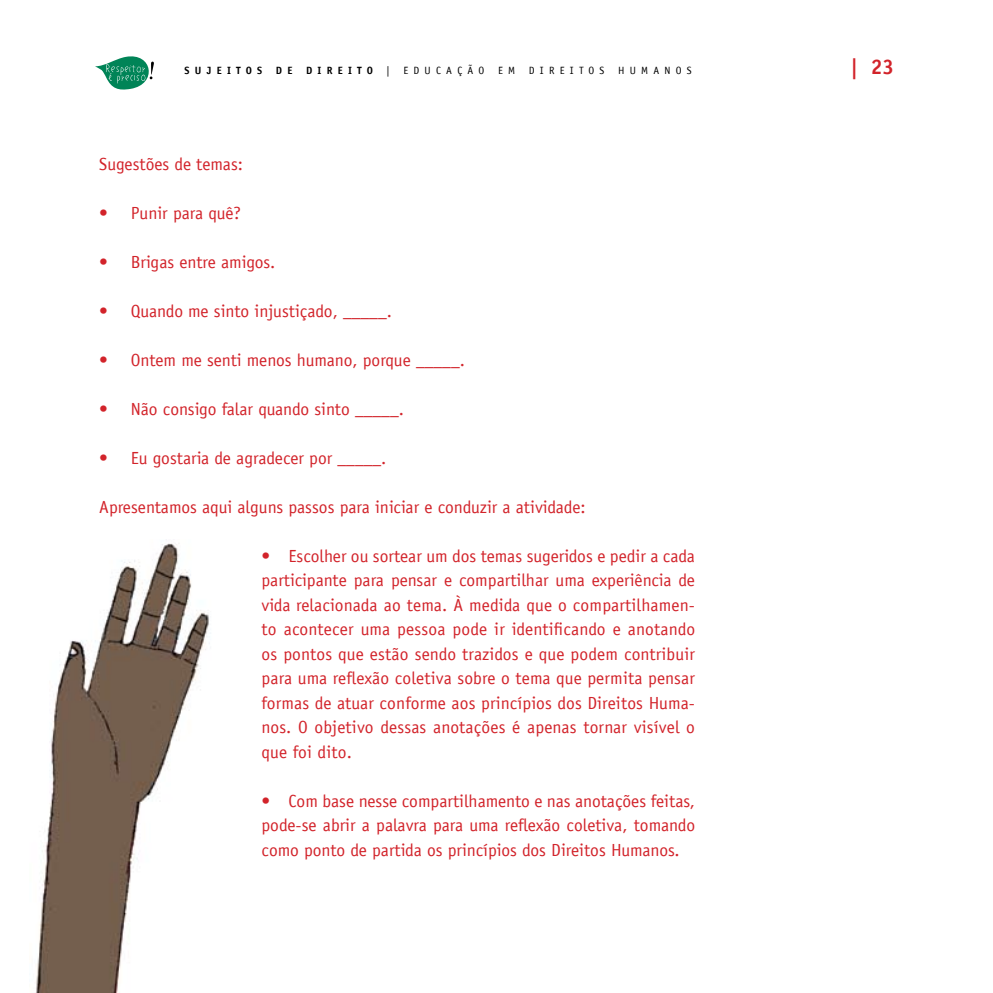
<style>
.page{position:relative;width:993px;height:993px;background:#fff}
.page>*{position:absolute;margin:0;border:0;box-sizing:border-box;transform-origin:0 0}
.t1{font:700 21px "Officina Sans LT";color:#d2232a}
.t2{font:17.5px/24.5px "Officina Sans LT";color:#d2232a;text-align:justify}
.t3{font:10.5px "Officina Sans LT";letter-spacing:.5em;color:#000}
.t4{font:700 10.5px "Officina Sans LT";letter-spacing:.5em;color:#000}
</style>
<div class="page">
<svg style="left:95px;top:56px;width:59px;height:34px"></svg>
<img style="left:36px;top:543px;width:175px;height:449px">
<p class="t4" style="left:184px;top:63px;width:79px">SUJEITOS</p>
<p class="t4" style="left:276px;top:63px;width:18px">D E</p>
<p class="t4" style="left:306px;top:63px;width:68px">DIREITO</p>
<p class="t3" style="left:386px;top:64px;width:5px">|</p>
<p class="t3" style="left:403px;top:64px;width:82px">EDUCAÇÃO</p>
<p class="t3" style="left:498px;top:64px;width:19px">E M</p>
<p class="t3" style="left:528px;top:64px;width:77px">DIREITOS</p>
<p class="t3" style="left:618px;top:64px;width:75px">HUMANOS</p>
<p class="t1" style="left:849px;top:53px;width:46px">| 23</p>
<p class="t2" style="left:99px;top:152px;width:145px">Sugestões de temas:</p>
<p class="t2" style="left:99px;top:201px;width:143px">• Punir para quê?</p>
<p class="t2" style="left:99px;top:250px;width:177px">• Brigas entre amigos.</p>
<p class="t2" style="left:99px;top:299px;width:294px">• Quando me sinto injustiçado, _____.</p>
<p class="t2" style="left:99px;top:348px;width:367px">• Ontem me senti menos humano, porque _____.</p>
<p class="t2" style="left:99px;top:396px;width:306px">• Não consigo falar quando sinto _____.</p>
<p class="t2" style="left:99px;top:445px;width:288px">• Eu gostaria de agradecer por _____.</p>
<p class="t2" style="left:99px;top:494px;width:487px">Apresentamos aqui alguns passos para iniciar e conduzir a atividade:</p>
<p class="t2" style="left:261px;top:543px;width:435px">• Escolher ou sortear um dos temas sugeridos e pedir a cada participante para pensar e compartilhar uma experiência de vida relacionada ao tema. À medida que o compartilhamen&shy;to acontecer uma pessoa pode ir identificando e anotando os pontos que estão sendo trazidos e que podem contribuir para uma reflexão coletiva sobre o tema que permita pensar formas de atuar conforme aos princípios dos Direitos Huma&shy;nos. O objetivo dessas anotações é apenas tornar visível o que foi dito.</p>
<p class="t2" style="left:261px;top:788px;width:435px">• Com base nesse compartilhamento e nas anotações feitas, pode-se abrir a palavra para uma reflexão coletiva, tomando como ponto de partida os princípios dos Direitos Humanos.</p>
</div>
